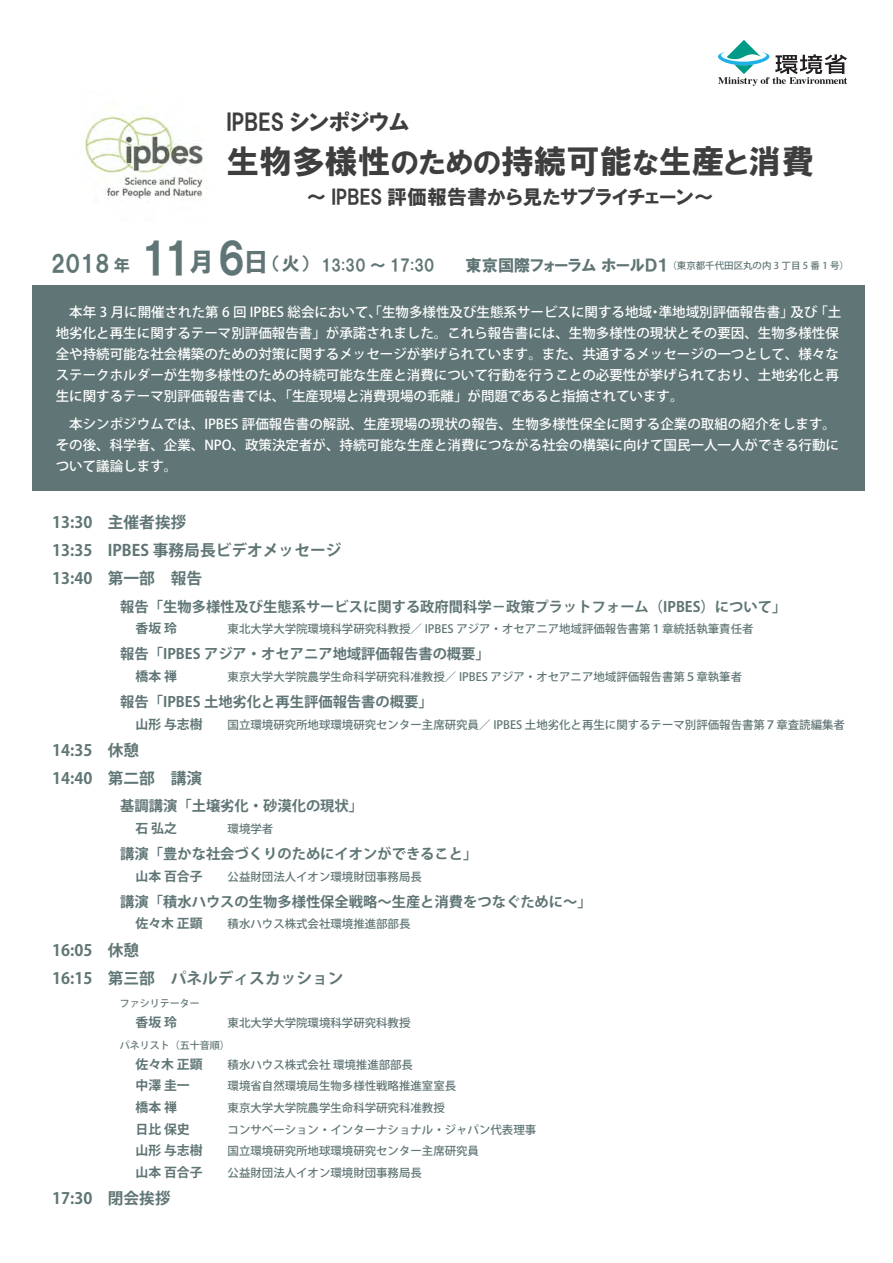
<style>
.page{position:relative;width:893px;height:1263px;background:#fff}
.page>*{position:absolute;margin:0;border:0;box-sizing:border-box;transform-origin:0 0}
.t1{font:32.85px "HGP Soei Kakugothic UB";color:#3e3e3f}
.t2{font:23.4px "HGP Soei Kakugothic UB";color:#607575}
.t3{font:22.65px "HGP Soei Kakugothic UB";color:#3e3e3f}
.t4{font:19.95px "HGP Soei Kakugothic UB";color:#3e3e3f}
.t5{font:16.2px "HGP Soei Kakugothic UB";color:#607575}
.t6{font:700 15.75px/28.3px "Koz Go Pr 6 N";color:#607575}
.t7{font:700 14.25px "Koz Go Pr 6 N";color:#607575}
.t8{font:500 13.5px/21px "Koz Go Pr 6 N";color:#fff}
.t9{font:700 12.9px "Koz Go Pr 6 N";color:#607575}
.t10{font:500 11.4px "Koz Go Pr 6 N";color:#607575}
.t11{font:500 10.05px "Koz Go Pr 6 N";color:#607575}
.t12{font:500 9.45px "Koz Go Pr 6 N";color:#607575}
.s1{font-size:30.15px}
.s2{font-size:16.35px}
.s3{font-size:43.5px}
.s4{font-size:26.1px}
.s5{font-size:18px}
.s6{font-family:"HGP Soei Kakugothic UB";font-weight:400;font-size:16.2px}
</style>
<div class="page">
<svg style="left:718px;top:40px;width:129px;height:46px"></svg>
<div style="left:33px;top:285px;width:832px;height:205px;background:#607575"></div>
<img style="left:84px;top:114px;width:119px;height:86px">
<h3 class="t3" style="left:226px;top:111px;width:184px">IPBES シンポジウム</h3>
<h1 class="t1" style="left:226px;top:144px;width:589px">生物多様性<span class="s1">のための</span>持続可能<span class="s1">な</span>生産<span class="s1">と</span>消費</h1>
<h2 class="t2" style="left:51px;top:252px;width:81px">2018 <span class="s2">年</span></h2>
<h3 class="t4" style="left:306px;top:187px;width:409px">～ IPBES 評価報告書から見たサプライチェーン～</h3>
<p class="t5" style="left:141px;top:257px;width:295px"><span class="s3">11</span><span class="s4">月</span><span class="s3">6</span><span class="s4">日</span><span class="s5">（火）</span> 13:30 ～ 17:30</p>
<p class="t12" style="left:466px;top:260px;width:385px"><span class="s6">東京国際フォーラム ホールＤ１</span>（東京都千代田区丸の内 3 丁目 5 番 1 号）</p>
<p class="t8" style="left:56px;top:302px;width:787px">　本年 3 月に開催された第 6 回 IPBES 総会において、「生物多様性及び生態系サービスに関する地域・準地域別評価報告書」及び「土地劣化と再生に関するテーマ別評価報告書」が承諾されました。これら報告書には、生物多様性の現状とその要因、生物多様性保全や持続可能な社会構築のための対策に関するメッセージが挙げられています。また、共通するメッセージの一つとして、様々なステークホルダーが生物多様性のための持続可能な生産と消費について行動を行うことの必要性が挙げられており、土地劣化と再生に関するテーマ別評価報告書では、「生産現場と消費現場の乖離」が問題であると指摘されています。</p>
<p class="t8" style="left:56px;top:414px;width:785px">　本シンポジウムでは、IPBES 評価報告書の解説、生産現場の現状の報告、生物多様性保全に関する企業の取組の紹介をします。その後、科学者、企業、NPO、政策決定者が、持続可能な生産と消費につながる社会の構築に向けて国民一人一人ができる行動について議論します。</p>
<p class="t6" style="left:52px;top:508px;width:291px">13:30 主催者挨拶<br>13:35 IPBES 事務局長ビデオメッセージ<br>13:40 第一部　報告</p>
<p class="t7" style="left:120px;top:598px;width:667px">報告「生物多様性及び生態系サービスに関する政府間科学－政策プラットフォーム（IPBES）について」</p>
<p class="t9" style="left:136px;top:621px;width:43px">香坂 玲</p>
<p class="t10" style="left:228px;top:623px;width:527px">東北大学大学院環境科学研究科教授／ IPBES アジア・オセアニア地域評価報告書第１章統括執筆責任者</p>
<p class="t7" style="left:120px;top:646px;width:371px">報告「IPBES アジア・オセアニア地域評価報告書の概要」</p>
<p class="t9" style="left:136px;top:669px;width:43px">橋本 禅</p>
<p class="t10" style="left:228px;top:670px;width:516px">東京大学大学院農学生命科学研究科准教授／ IPBES アジア・オセアニア地域評価報告書第５章執筆者</p>
<p class="t7" style="left:120px;top:694px;width:314px">報告「IPBES 土地劣化と再生評価報告書の概要」</p>
<p class="t9" style="left:136px;top:717px;width:69px">山形 与志樹</p>
<p class="t10" style="left:228px;top:718px;width:619px">国立環境研究所地球環境研究センター主席研究員／ IPBES 土地劣化と再生に関するテーマ別評価報告書第７章査読編集者</p>
<p class="t6" style="left:52px;top:736px;width:89px">14:35 休憩</p>
<p class="t6" style="left:52px;top:765px;width:151px">14:40 第二部　講演</p>
<p class="t7" style="left:120px;top:798px;width:244px">基調講演「土壌劣化・砂漠化の現状」</p>
<p class="t9" style="left:136px;top:821px;width:43px">石 弘之</p>
<p class="t10" style="left:228px;top:822px;width:47px">環境学者</p>
<p class="t7" style="left:120px;top:846px;width:359px">講演「豊かな社会づくりのためにイオンができること」</p>
<p class="t9" style="left:136px;top:869px;width:69px">山本 百合子</p>
<p class="t10" style="left:228px;top:870px;width:196px">公益財団法人イオン環境財団事務局長</p>
<p class="t7" style="left:120px;top:893px;width:473px">講演「積水ハウスの生物多様性保全戦略～生産と消費をつなぐために～」</p>
<p class="t9" style="left:136px;top:916px;width:69px">佐々木 正顕</p>
<p class="t10" style="left:228px;top:918px;width:184px">積水ハウス株式会社環境推進部部長</p>
<p class="t6" style="left:52px;top:936px;width:89px">16:05 休憩</p>
<p class="t6" style="left:52px;top:964px;width:293px">16:15 第三部　パネルディスカッション</p>
<p class="t11" style="left:120px;top:998px;width:82px">ファシリテーター</p>
<p class="t9" style="left:136px;top:1015px;width:43px">香坂 玲</p>
<p class="t10" style="left:228px;top:1016px;width:184px">東北大学大学院環境科学研究科教授</p>
<p class="t11" style="left:120px;top:1040px;width:112px">パネリスト（五十音順）</p>
<p class="t9" style="left:136px;top:1057px;width:69px">佐々木 正顕</p>
<p class="t10" style="left:228px;top:1058px;width:187px">積水ハウス株式会社 環境推進部部長</p>
<p class="t9" style="left:136px;top:1078px;width:56px">中澤 圭一</p>
<p class="t10" style="left:228px;top:1080px;width:230px">環境省自然環境局生物多様性戦略推進室室長</p>
<p class="t9" style="left:136px;top:1100px;width:43px">橋本 禅</p>
<p class="t10" style="left:228px;top:1101px;width:219px">東京大学大学院農学生命科学研究科准教授</p>
<p class="t9" style="left:136px;top:1122px;width:56px">日比 保史</p>
<p class="t10" style="left:228px;top:1123px;width:310px">コンサベーション・インターナショナル・ジャパン代表理事</p>
<p class="t9" style="left:136px;top:1143px;width:69px">山形 与志樹</p>
<p class="t10" style="left:228px;top:1145px;width:253px">国立環境研究所地球環境研究センター主席研究員</p>
<p class="t9" style="left:136px;top:1165px;width:69px">山本 百合子</p>
<p class="t10" style="left:228px;top:1166px;width:196px">公益財団法人イオン環境財団事務局長</p>
<p class="t6" style="left:52px;top:1184px;width:120px">17:30 閉会挨拶</p>
</div>
